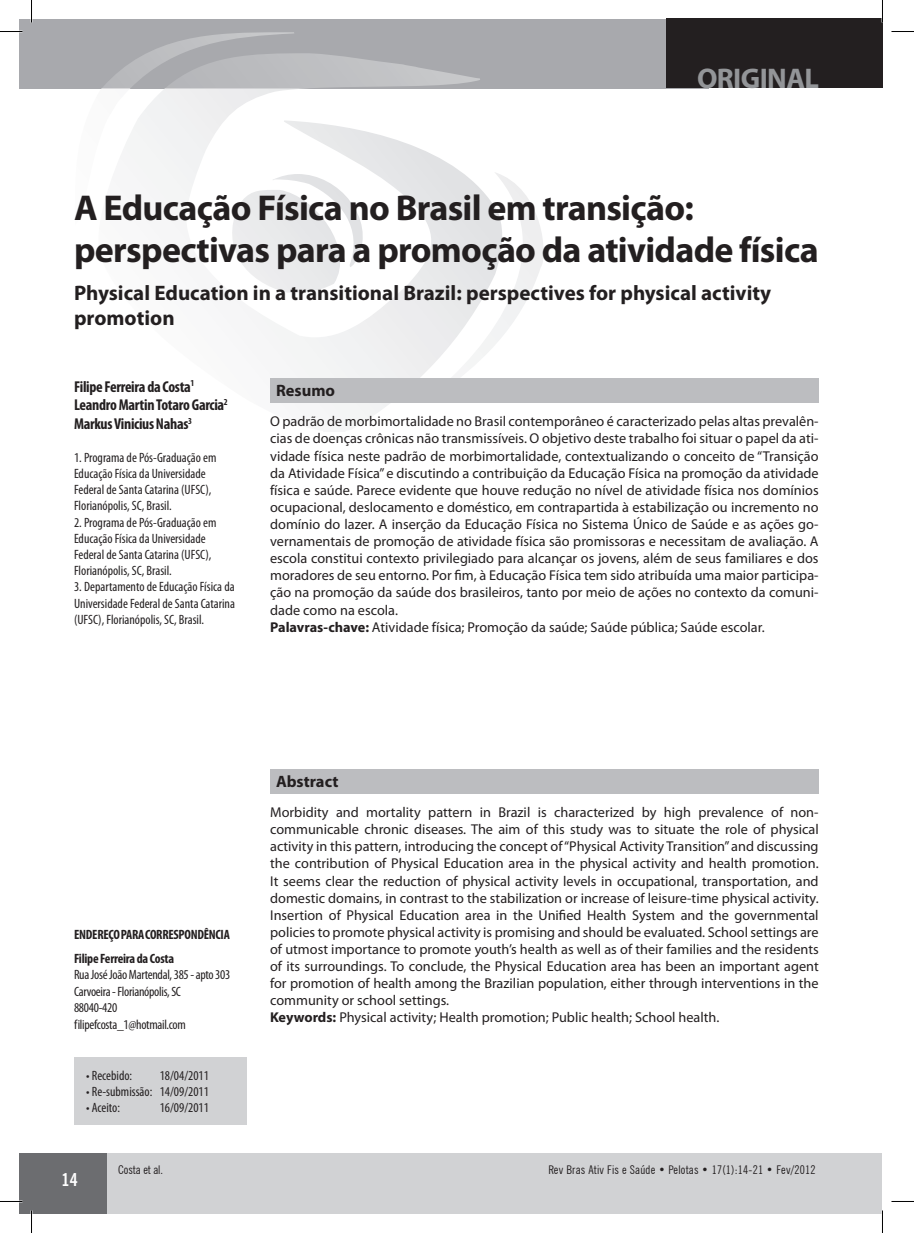
<style>
.page{position:relative;width:914px;height:1233px;background:#fff}
.page>*{position:absolute;margin:0;border:0;box-sizing:border-box;transform-origin:0 0}
.t1{font:700 36px/42px "Myriad Pro";letter-spacing:-.02em;color:#231f20}
.t2{font:700 28.5px "Myriad Pro";letter-spacing:-.02em;color:#939598}
.t3{font:700 21px/25.2px "Myriad Pro";color:#231f20}
.t4{font:700 condensed 18px "News Gothic BT";color:#fff}
.t5{font:700 16.5px "Myriad Pro";color:#231f20}
.t6{font:700 condensed 15.75px/18.9px "Myriad Pro";letter-spacing:-.02em;color:#231f20}
.t7{font:14.25px/17.1px "Myriad Pro";color:#231f20}
.t8{font:condensed 13.5px/16.2px "Myriad Pro";color:#231f20}
.t9{font:condensed 13.5px/16.5px "Myriad Pro";letter-spacing:-.02em;color:#231f20}
.t10{font:700 condensed 13.5px "Myriad Pro";letter-spacing:-.02em;color:#231f20}
.t11{font:condensed 12px "News Gothic BT";letter-spacing:.02em;color:#231f20}
.t12{font:condensed 12px "News Gothic BT";color:#231f20}
.s1{font-weight:700}
</style>
<div class="page">
<div style="left:19px;top:1153px;width:89px;height:60px;background:#6c6d70"></div>
<div style="left:107px;top:1153px;width:774px;height:60px;background:#d1d2d4"></div>
<div style="left:74px;top:1057px;width:172px;height:67px;background:#d1d2d4"></div>
<div style="left:19px;top:19px;width:689px;height:69px;background:#a8a9ad"></div>
<div style="left:665px;top:19px;width:217px;height:69px;background:#231f20"></div>
<svg style="left:270px;top:402px;width:235px;height:27px"></svg>
<svg style="left:74px;top:32px;width:489px;height:346px"></svg>
<div style="left:270px;top:378px;width:548px;height:24px;background:#bcbdc0"></div>
<div style="left:270px;top:769px;width:548px;height:24px;background:#bcbdc0"></div>
<hr style="left:0;top:1200px;width:22px;height:2px;background:#fff">
<hr style="left:881px;top:0;width:2px;height:23px;background:#fff">
<svg style="left:0;top:31px;width:22px;height:1px"></svg>
<svg style="left:891px;top:31px;width:22px;height:1px"></svg>
<svg style="left:0;top:1201px;width:22px;height:1px"></svg>
<svg style="left:891px;top:1201px;width:22px;height:1px"></svg>
<svg style="left:31px;top:0;width:1px;height:23px"></svg>
<svg style="left:31px;top:1210px;width:1px;height:22px"></svg>
<svg style="left:882px;top:0;width:1px;height:23px"></svg>
<svg style="left:882px;top:1210px;width:1px;height:22px"></svg>
<h2 class="t2" style="left:697px;top:60px;width:123px">orIGInAL</h2>
<h1 class="t1" style="left:74px;top:185px;width:746px">A Educação Física no Brasil em transição: perspectivas para a promoção da atividade física</h1>
<h3 class="t3" style="left:74px;top:279px;width:698px">Physical Education in a transitional Brazil: perspectives for physical activity promotion</h3>
<p class="t6" style="left:74px;top:376px;width:155px">Filipe Ferreira da Costa<sup>1<br></sup>Leandro Martin Totaro Garcia<sup>2<br></sup>Markus Vinicius Nahas<sup>3</sup></p>
<p class="t8" style="left:74px;top:449px;width:144px">1. Programa de Pós-Graduação em<br>Educação Física da Universidade<br>Federal de Santa Catarina (UFSC),<br>Florianópolis, SC, Brasil.</p>
<p class="t8" style="left:74px;top:514px;width:144px">2. Programa de Pós-Graduação em<br>Educação Física da Universidade<br>Federal de Santa Catarina (UFSC),<br>Florianópolis, SC, Brasil.</p>
<p class="t8" style="left:74px;top:578px;width:162px;text-align:justify">3. Departamento de Educação Física da Universidade Federal de Santa Catarina (UFSC), Florianópolis, SC, Brasil.</p>
<p class="t5" style="left:276px;top:379px;width:60px">resumo</p>
<p class="t7" style="left:270px;top:413px;width:550px">O padrão de morbimortalidade no Brasil contemporâneo é caracterizado pelas altas prevalên&shy;cias de doenças crônicas não transmissíveis. O objetivo deste trabalho foi situar o papel da ati&shy;vidade física neste padrão de morbimortalidade, contextualizando o conceito de “Transição da Atividade Física” e discutindo a contribuição da Educação Física na promoção da atividade física e saúde. Parece evidente que houve redução no nível de atividade física nos domínios ocupacional, deslocamento e doméstico, em contrapartida à estabilização ou incremento no domínio do lazer. A inserção da Educação Física no Sistema Único de Saúde e as ações go&shy;vernamentais de promoção de atividade física são promissoras e necessitam de avaliação. A escola constitui contexto privilegiado para alcançar os jovens, além de seus familiares e dos moradores de seu entorno. Por fim, à Educação Física tem sido atribuída uma maior participa&shy;ção na promoção da saúde dos brasileiros, tanto por meio de ações no contexto da comuni&shy;dade como na escola.<br><span class="s1">Palavras-chave:</span> Atividade física; Promoção da saúde; Saúde pública; Saúde escolar.</p>
<p class="t10" style="left:74px;top:926px;width:157px">ENDEREÇO PARA CORRESPONDÊNCIA</p>
<p class="t10" style="left:74px;top:949px;width:102px">Filipe Ferreira da Costa</p>
<p class="t9" style="left:74px;top:966px;width:158px">Rua José João Martendal, 385 - apto 303<br>Carvoeira - Florianópolis, SC<br>88040-420 filipefcosta_1@hotmail.com</p>
<p class="t8" style="left:86px;top:1066px;width:47px">• Recebido:</p>
<p class="t8" style="left:160px;top:1066px;width:51px">18/04/2011</p>
<p class="t8" style="left:86px;top:1083px;width:124px">• Re-submissão: 14/09/2011</p>
<p class="t8" style="left:86px;top:1099px;width:35px">• Aceito:</p>
<p class="t8" style="left:160px;top:1099px;width:51px">16/09/2011</p>
<p class="t5" style="left:276px;top:771px;width:64px">Abstract</p>
<p class="t7" style="left:270px;top:803px;width:550px">Morbidity and mortality pattern in Brazil is characterized by high prevalence of non&shy;communicable chronic diseases. The aim of this study was to situate the role of physical activity in this pattern, introducing the concept of “Physical Activity Transition” and discussing the contribution of Physical Education area in the physical activity and health promotion.<br>It seems clear the reduction of physical activity levels in occupational, transportation, and domestic domains, in contrast to the stabilization or increase of leisure-time physical activity.<br>Insertion of Physical Education area in the Unified Health System and the governmental policies to promote physical activity is promising and should be evaluated. School settings are of utmost importance to promote youth’s health as well as of their families and the residents of its surroundings. To conclude, the Physical Education area has been an important agent for promotion of health among the Brazilian population, either through interventions in the community or school settings.<br><span class="s1">Keywords:</span> Physical activity; Health promotion; Public health; School health.</p>
<p class="t4" style="left:62px;top:1168px;width:17px">14</p>
<p class="t12" style="left:118px;top:1162px;width:46px">Costa et al.</p>
<p class="t11" style="left:548px;top:1162px;width:269px">Rev Bras Ativ Fis e Saúde • Pelotas • 17(1):14-21 • Fev/2012</p>
</div>
